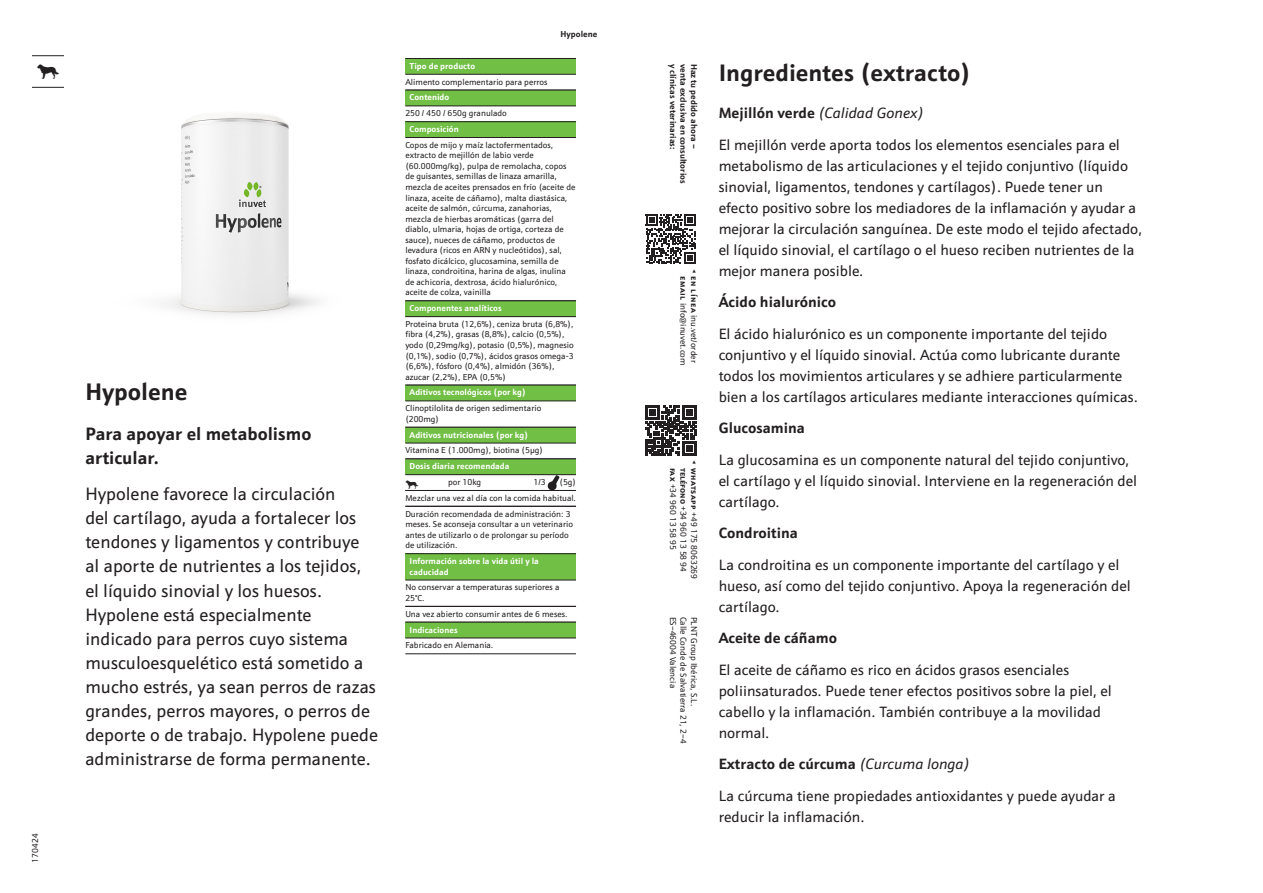
<style>
.page{position:relative;width:1263px;height:893px;background:#fff}
.page>*{position:absolute;margin:0;border:0;box-sizing:border-box;transform-origin:0 0}
.t1{font:700 24.15px "Schnebel Sans ME";color:#231f20}
.t2{font:700 24px "Schnebel Sans ME";color:#231f20}
.t3{font:18px/24px "Schnebel Sans ME";color:#231f20}
.t4{font:700 18px/24px "Schnebel Sans ME";color:#231f20}
.t5{font:15px/21px "Schnebel Sans ME";color:#231f20}
.t6{font:8.7px/10.5px "Schnebel Sans ME";color:#231f20}
.t7{font:700 8.7px/10.5px "Schnebel Sans ME";color:#fff}
.t8{font:700 8.7px "Schnebel Sans ME";color:#231f20}
.s1{font-weight:700;color:#fff}
.s2{font-weight:700}
.s3{font-style:italic}
</style>
<div class="page">
<img style="left:162px;top:114px;width:157px;height:202px">
<div style="left:405px;top:58px;width:171px;height:16px;background:#71bf44"></div>
<hr style="left:405px;top:58px;width:171px;height:1px;background:#231f20">
<hr style="left:405px;top:74px;width:171px;height:1px;background:#231f20">
<div style="left:405px;top:90px;width:171px;height:16px;background:#71bf44"></div>
<hr style="left:405px;top:90px;width:171px;height:1px;background:#231f20">
<hr style="left:405px;top:106px;width:171px;height:1px;background:#231f20">
<div style="left:405px;top:122px;width:171px;height:15px;background:#71bf44"></div>
<hr style="left:405px;top:121px;width:171px;height:1px;background:#231f20">
<hr style="left:405px;top:137px;width:171px;height:1px;background:#231f20">
<div style="left:405px;top:301px;width:171px;height:15px;background:#71bf44"></div>
<hr style="left:405px;top:301px;width:171px;height:1px;background:#231f20">
<hr style="left:405px;top:316px;width:171px;height:1px;background:#231f20">
<div style="left:405px;top:385px;width:171px;height:16px;background:#71bf44"></div>
<hr style="left:405px;top:385px;width:171px;height:1px;background:#231f20">
<hr style="left:405px;top:401px;width:171px;height:1px;background:#231f20">
<div style="left:405px;top:427px;width:171px;height:16px;background:#71bf44"></div>
<hr style="left:405px;top:427px;width:171px;height:1px;background:#231f20">
<hr style="left:405px;top:443px;width:171px;height:1px;background:#231f20">
<div style="left:405px;top:459px;width:171px;height:15px;background:#71bf44"></div>
<hr style="left:405px;top:459px;width:171px;height:1px;background:#231f20">
<hr style="left:405px;top:474px;width:171px;height:1px;background:#231f20">
<hr style="left:405px;top:490px;width:171px;height:1px;background:#231f20">
<hr style="left:405px;top:506px;width:171px;height:1px;background:#231f20">
<div style="left:405px;top:553px;width:171px;height:27px;background:#71bf44"></div>
<hr style="left:405px;top:553px;width:171px;height:1px;background:#231f20">
<hr style="left:405px;top:580px;width:171px;height:1px;background:#231f20">
<hr style="left:405px;top:606px;width:171px;height:1px;background:#231f20">
<div style="left:405px;top:622px;width:171px;height:16px;background:#71bf44"></div>
<hr style="left:405px;top:622px;width:171px;height:1px;background:#231f20">
<hr style="left:405px;top:638px;width:171px;height:1px;background:#231f20">
<hr style="left:405px;top:653px;width:171px;height:1px;background:#231f20">
<svg style="left:547px;top:475px;width:13px;height:15px"></svg>
<hr style="left:32px;top:55px;width:32px;height:1px;background:#231f20">
<hr style="left:32px;top:87px;width:32px;height:1px;background:#231f20">
<svg style="left:646px;top:214px;width:50px;height:50px"></svg>
<svg style="left:645px;top:405px;width:51px;height:51px"></svg>
<p class="t6" style="left:30px;top:862px;width:31px;rotate:-90deg">170424</p>
<p class="t1" style="left:85px;top:372px;width:104px">Hypolene</p>
<p class="t4" style="left:85px;top:421px;width:228px">Para apoyar el metabolismo articular.</p>
<p class="t3" style="left:85px;top:482px;width:294px">Hypolene favorece la circulación<br>del cartílago, ayuda a fortalecer los tendones y ligamentos y contribuye al aporte de nutrientes a los tejidos, el líquido sinovial y los huesos.<br>Hypolene está especialmente indicado para perros cuyo sistema musculoesquelético está sometido a mucho estrés, ya sean perros de razas grandes, perros mayores, o perros de deporte o de trabajo. Hypolene puede administrarse de forma permanente.</p>
<p class="t8" style="left:561px;top:27px;width:38px">Hypolene</p>
<p class="t7" style="left:410px;top:60px;width:67px">Tipo de producto</p>
<p class="t6" style="left:405px;top:76px;width:144px">Alimento complementario para perros</p>
<p class="t7" style="left:410px;top:92px;width:41px">Contenido</p>
<p class="t6" style="left:405px;top:108px;width:103px">250 / 450 / 650g granulado</p>
<p class="t7" style="left:410px;top:123px;width:51px">Composición</p>
<p class="t6" style="left:405px;top:140px;width:149px">Copos de mijo y maíz lactofermentados,</p>
<p class="t6" style="left:405px;top:150px;width:172px">extracto de mejillón de labio verde (60.000mg/kg), pulpa de remolacha, copos de guisantes, semillas de linaza amarilla, mezcla de aceites prensados en frío (aceite de linaza, aceite de cáñamo), malta diastásica, aceite de salmón, cúrcuma, zanahorias, mezcla de hierbas aromáticas (garra del diablo, ulmaria, hojas de ortiga, corteza de sauce), nueces de cáñamo, productos de levadura (ricos en ARN y nucleótidos), sal, fosfato dicálcico, glucosamina, semilla de linaza, condroitina, harina de algas, inulina de achicoria, dextrosa, ácido hialurónico, aceite de colza, vainilla</p>
<p class="t6" style="left:405px;top:300px;width:170px;line-height:15.8px;text-indent:4px"><span class="s1">Componentes analíticos<br></span>Proteina bruta (12,6%), ceniza bruta (6,8%),</p>
<p class="t6" style="left:405px;top:329px;width:170px">fibra (4,2%), grasas (8,8%), calcio (0,5%), yodo (0,29mg/kg), potasio (0,5%), magnesio (0,1%), sodio (0,7%), ácidos grasos omega-3 (6,6%), fósforo (0,4%), almidón (36%), azucar (2,2%), EPA (0,5%)</p>
<p class="t6" style="left:405px;top:384px;width:138px;line-height:15.8px;text-indent:4px"><span class="s1">Aditivos tecnológicos (por kg)<br></span>Clinoptilolita de origen sedimentario</p>
<p class="t6" style="left:405px;top:413px;width:35px">(200mg)</p>
<p class="t7" style="left:410px;top:429px;width:120px">Aditivos nutricionales (por kg)</p>
<p class="t6" style="left:405px;top:445px;width:139px">Vitamina E (1.000mg), biotina (5μg)</p>
<p class="t7" style="left:410px;top:460px;width:101px">Dosis diaria recomendada</p>
<p class="t6" style="left:448px;top:477px;width:35px">por 10kg</p>
<p class="t6" style="left:533px;top:477px;width:14px">1/3</p>
<p class="t6" style="left:405px;top:474px;width:172px;line-height:15.8px;text-align:justify;text-indent:154px">(5g)<br>Mezclar una vez al día con la comida habitual.<br>Duración recomendada de administración: 3</p>
<p class="t6" style="left:405px;top:519px;width:169px">meses. Se aconseja consultar a un veterinario antes de utilizarlo o de prolongar su período de utilización.</p>
<p class="t7" style="left:410px;top:555px;width:131px">Información sobre la vida útil y la caducidad</p>
<p class="t6" style="left:405px;top:582px;width:156px">No conservar a temperaturas superiores a<br>25°C.</p>
<p class="t6" style="left:405px;top:608px;width:164px">Una vez abierto consumir antes de 6 meses.</p>
<p class="t7" style="left:410px;top:624px;width:50px">Indicaciones</p>
<p class="t6" style="left:405px;top:640px;width:90px">Fabricado en Alemania.</p>
<p class="t8" style="left:680px;top:64px;width:87px;rotate:90deg">y clínicas veterinarias:</p>
<p class="t8" style="left:691px;top:64px;width:121px;rotate:90deg">venta exclusiva en consultorios</p>
<p class="t8" style="left:701px;top:64px;width:86px;rotate:90deg">Haz tu pedido ahora –</p>
<p class="t6" style="left:699px;top:276px;width:91px;text-indent:-8px;rotate:90deg"><span class="s2">◂ en línea</span> inu.vet/order <span class="s2">email</span> info@inuvet.com</p>
<p class="t6" style="left:699px;top:468px;width:113px;text-indent:-8px;rotate:90deg"><span class="s2">◂ whatsapp</span> +49 175 8063269 <span class="s2">teléfono</span> +34 960 13 58 94 <span class="s2">fax</span> +34 960 13 58 95</p>
<p class="t6" style="left:678px;top:617px;width:73px;rotate:90deg">ES–46004 Valencia</p>
<p class="t6" style="left:689px;top:617px;width:128px;rotate:90deg">Calle Conde de Salvatierra 21, 2–4</p>
<p class="t6" style="left:699px;top:617px;width:91px;rotate:90deg">PLNT Group Ibérica, S.L.</p>
<p class="t2" style="left:719px;top:53px;width:254px">Ingredientes (extracto)</p>
<p class="t5" style="left:719px;top:97px;width:403px;line-height:31.5px"><span class="s2">Mejillón verde</span> <span class="s3">(Calidad Gonex)<br></span>El mejillón verde aporta todos los elementos esenciales para el</p>
<p class="t5" style="left:719px;top:155px;width:425px">metabolismo de las articulaciones y el tejido conjuntivo (líquido sinovial, ligamentos, tendones y cartílagos). Puede tener un efecto positivo sobre los mediadores de la inflamación y ayudar a mejorar la circulación sanguínea. De este modo el tejido afectado, el líquido sinovial, el cartílago o el hueso reciben nutrientes de la mejor manera posible.</p>
<p class="t5" style="left:719px;top:286px;width:390px;line-height:31.5px"><span class="s2">Ácido hialurónico<br></span>El ácido hialurónico es un componente importante del tejido</p>
<p class="t5" style="left:719px;top:344px;width:421px">conjuntivo y el líquido sinovial. Actúa como lubricante durante todos los movimientos articulares y se adhiere particularmente bien a los cartílagos articulares mediante interacciones químicas.</p>
<p class="t5" style="left:719px;top:412px;width:412px;line-height:31.5px"><span class="s2">Glucosamina<br></span>La glucosamina es un componente natural del tejido conjuntivo,</p>
<p class="t5" style="left:719px;top:470px;width:420px">el cartílago y el líquido sinovial. Interviene en la regeneración del cartílago.</p>
<p class="t5" style="left:719px;top:517px;width:402px;line-height:31.5px"><span class="s2">Condroitina<br></span>La condroitina es un componente importante del cartílago y el</p>
<p class="t5" style="left:719px;top:575px;width:414px">hueso, así como del tejido conjuntivo. Apoya la regeneración del cartílago.</p>
<p class="t5" style="left:719px;top:622px;width:352px;line-height:31.5px"><span class="s2">Aceite de cáñamo<br></span>El aceite de cáñamo es rico en ácidos grasos esenciales</p>
<p class="t5" style="left:719px;top:680px;width:395px">poliinsaturados. Puede tener efectos positivos sobre la piel, el cabello y la inflamación. También contribuye a la movilidad normal.</p>
<p class="t5" style="left:719px;top:748px;width:399px;line-height:31.5px"><span class="s2">Extracto de cúrcuma</span> <span class="s3">(Curcuma longa)<br></span>La cúrcuma tiene propiedades antioxidantes y puede ayudar a</p>
<p class="t5" style="left:719px;top:806px;width:147px">reducir la inflamación.</p>
</div>
